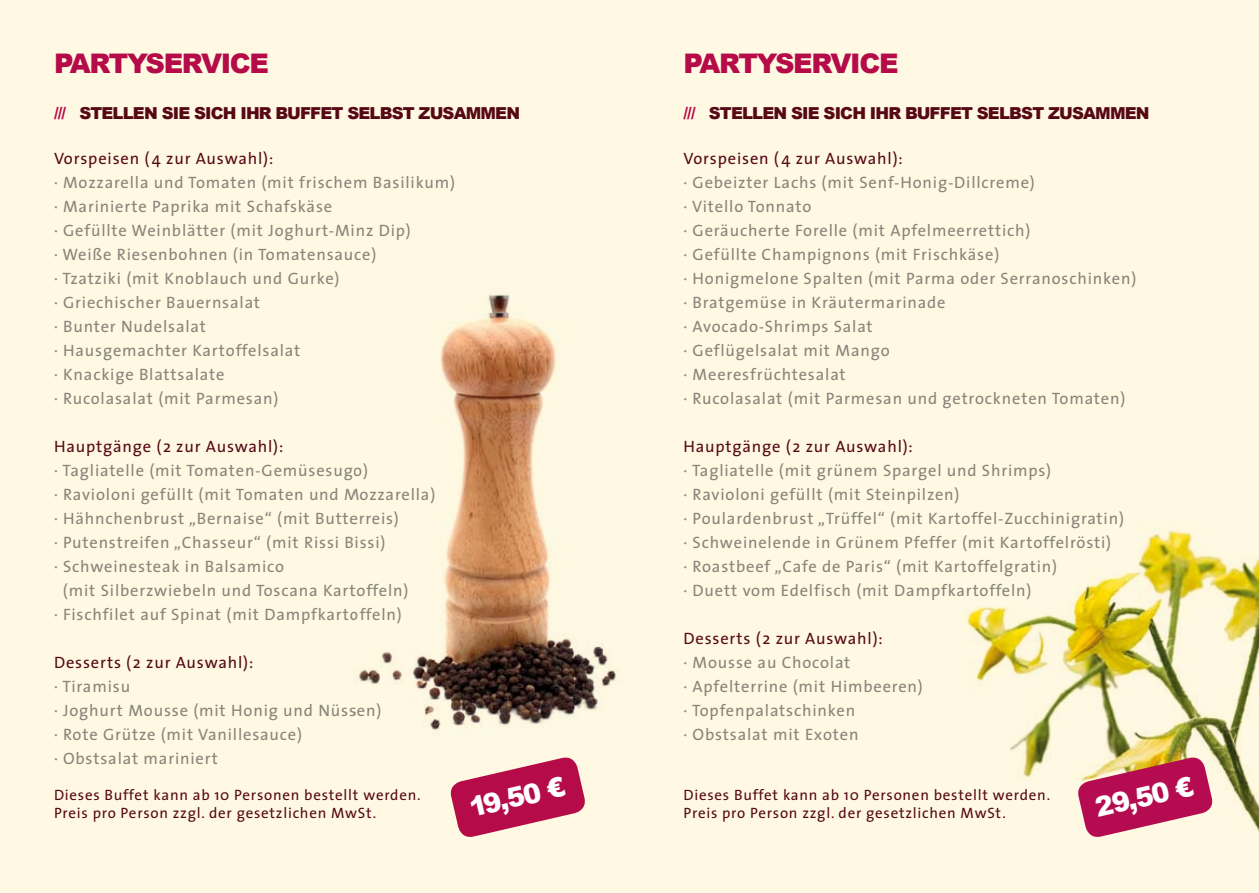
<style>
.page{position:relative;width:1259px;height:893px;background:#fff}
.page>*{position:absolute;margin:0;border:0;box-sizing:border-box;transform-origin:0 0}
.t1{font:900 27px "Arial";letter-spacing:-.05em;color:#b50c51}
.t2{font:900 27px "Arial";color:#fff}
.t3{font:16.5px/24px "The Sans";letter-spacing:.05em;color:#878889}
.t4{font:16.5px "The Sans";letter-spacing:.05em;color:#560918}
.t5{font:900 16.5px "Arial";letter-spacing:-.05em;color:#560918}
.t6{font:900 16.5px "Arial";color:#b50c51}
.t7{font:15px/18px "The Sans";letter-spacing:.05em;color:#560918}
.s1{color:#560918}
</style>
<div class="page">
<div style="left:0;top:0;width:629px;height:893px;background:#fff9e3"></div>
<div style="left:629px;top:0;width:630px;height:893px;background:#fff9e3"></div>
<img style="left:967px;top:528px;width:292px;height:305px">
<svg style="left:1075px;top:755px;width:139px;height:82px"></svg>
<img style="left:359px;top:294px;width:257px;height:436px">
<svg style="left:450px;top:757px;width:135px;height:80px"></svg>
<h1 class="t1" style="left:54px;top:49px;width:217px">PARTYSERVICE</h1>
<p class="t6" style="left:54px;top:104px;width:38px">/// <span class="s1">STE</span></p>
<p class="t5" style="left:113px;top:104px;width:60px">LLEN SIE</p>
<p class="t5" style="left:194px;top:104px;width:327px">SICH I HR BUFFET SELBST ZUSAMMEN</p>
<p class="t4" style="left:54px;top:145px;width:221px">Vorspeisen (4 zur Auswahl):</p>
<p class="t3" style="left:54px;top:170px;width:402px">· Mozzarella und Tomaten (mit frischem Basilikum) · Marinierte Paprika mit Schafskäse<br>· Gefüllte Weinblätter (mit Joghurt-Minz Dip)<br>· Weiße Riesenbohnen (in Tomatensauce)<br>· Tzatziki (mit Knoblauch und Gurke)<br>· Griechischer Bauernsalat<br>· Bunter Nudelsalat<br>· Hausgemachter Kartoffelsalat<br>· Knackige Blattsalate<br>· Rucolasalat (mit Parmesan)</p>
<p class="t4" style="left:54px;top:433px;width:231px">Hauptgänge (2 zur Auswahl):</p>
<p class="t3" style="left:54px;top:458px;width:316px">· Tagliatelle (mit Tomaten-Gemüsesugo)</p>
<p class="t3" style="left:54px;top:482px;width:383px">· Ravioloni gefüllt (mit Tomaten und Mozzarella)</p>
<p class="t3" style="left:54px;top:506px;width:346px">· Hähnchenbrust „Bernaise“ (mit Butterreis)</p>
<p class="t3" style="left:54px;top:530px;width:333px">· Putenstreifen „Chasseur“ (mit Rissi Bissi)</p>
<p class="t3" style="left:54px;top:554px;width:231px">· Schweinesteak in Balsamico</p>
<p class="t3" style="left:63px;top:578px;width:347px">(mit Silberzwiebeln und Toscana Kartoffeln)</p>
<p class="t3" style="left:54px;top:602px;width:349px">· Fischfilet auf Spinat (mit Dampfkartoffeln)</p>
<p class="t4" style="left:54px;top:649px;width:201px">Desserts (2 zur Auswahl):</p>
<p class="t3" style="left:54px;top:674px;width:329px">· Tiramisu<br>· Joghurt Mousse (mit Honig und Nüssen) · Rote Grütze (mit Vanillesauce)<br>· Obstsalat mariniert</p>
<p class="t7" style="left:54px;top:785px;width:368px">Dieses Buffet kann ab 10 Personen bestellt werden.<br>Preis pro Person zzgl. der gesetzlichen MwSt.</p>
<h1 class="t2" style="left:466px;top:793px;width:99px;rotate:-13deg">19,50 €</h1>
<h1 class="t1" style="left:683px;top:49px;width:217px">PARTYSERVICE</h1>
<p class="t6" style="left:683px;top:104px;width:38px">/// <span class="s1">STE</span></p>
<p class="t5" style="left:742px;top:104px;width:60px">LLEN SIE</p>
<p class="t5" style="left:823px;top:104px;width:327px">SICH I HR BUFFET SELBST ZUSAMMEN</p>
<p class="t4" style="left:683px;top:145px;width:221px">Vorspeisen (4 zur Auswahl):</p>
<p class="t3" style="left:683px;top:170px;width:454px">· Gebeizter Lachs (mit Senf-Honig-Dillcreme)<br>· Vitello Tonnato<br>· Geräucherte Forelle (mit Apfelmeerrettich)<br>· Gefüllte Champignons (mit Frischkäse)<br>· Honigmelone Spalten (mit Parma oder Serranoschinken) · Bratgemüse in Kräutermarinade<br>· Avocado-Shrimps Salat<br>· Geflügelsalat mit Mango<br>· Meeresfrüchtesalat<br>· Rucolasalat (mit Parmesan und getrockneten Tomaten)</p>
<p class="t4" style="left:683px;top:433px;width:231px">Hauptgänge (2 zur Auswahl):</p>
<p class="t3" style="left:683px;top:458px;width:442px">· Tagliatelle (mit grünem Spargel und Shrimps)<br>· Ravioloni gefüllt (mit Steinpilzen)<br>· Poulardenbrust „Trüffel“ (mit Kartoffel-Zucchinigratin) · Schweinelende in Grünem Pfeffer (mit Kartoffelrösti)<br>· Roastbeef „Cafe de Paris“ (mit Kartoffelgratin)<br>· Duett vom Edelfisch (mit Dampfkartoffeln)</p>
<p class="t4" style="left:683px;top:625px;width:201px">Desserts (2 zur Auswahl):</p>
<p class="t3" style="left:683px;top:650px;width:241px">· Mousse au Chocolat<br>· Apfelterrine (mit Himbeeren) · Topfenpalatschinken<br>· Obstsalat mit Exoten</p>
<p class="t7" style="left:683px;top:785px;width:368px">Dieses Buffet kann ab 10 Personen bestellt werden.</p>
<p class="t7" style="left:683px;top:803px;width:324px">Preis pro Person zzgl. der gesetzlichen MwSt.</p>
<h1 class="t2" style="left:1092px;top:793px;width:101px;rotate:-13deg">29,50 €</h1>
</div>
